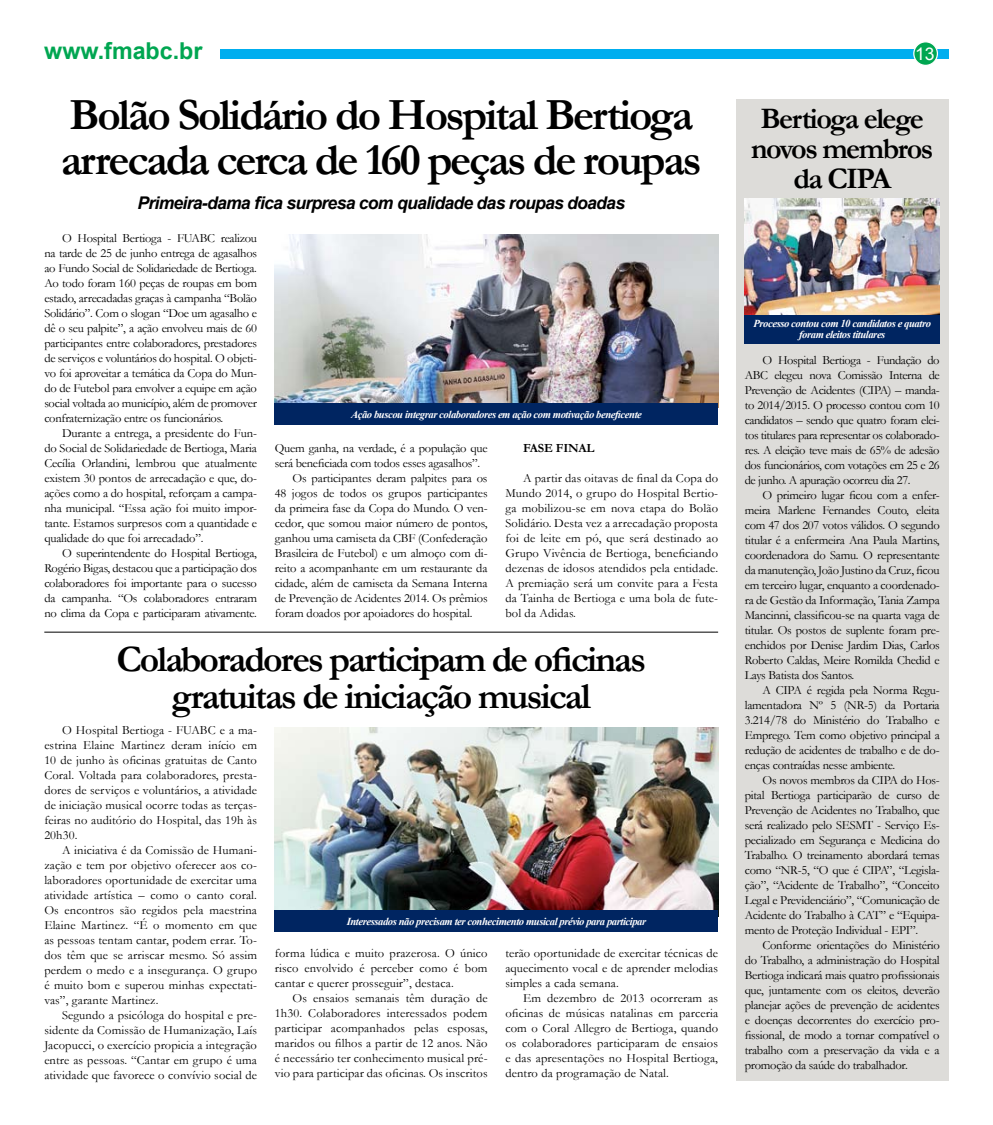
<style>
.page{position:relative;width:993px;height:1125px;background:#fff}
.page>*{position:absolute;margin:0;border:0;box-sizing:border-box;transform-origin:0 0}
.t1{font:700 45px/45px "Garamond";letter-spacing:-.05em;color:#000}
.t2{font:700 37.5px/37.5px "Garamond";letter-spacing:-.05em;color:#000;text-align:center}
.t3{font:700 30px/30px "Garamond";letter-spacing:-.05em;color:#000;text-align:center}
.t4{font:700 23.25px "Arial";color:#00a651}
.t5{font:italic 700 17.5px "Arial";letter-spacing:-.04em;color:#000}
.t6{font:17.5px "Arial";color:#fff}
.t7{font:12.5px/15px "Garamond";letter-spacing:-.01em;color:#000;text-align:justify}
.t8{font:700 12.5px "Garamond";color:#000}
.t9{font:italic 700 10.62px/11.2px "Times New Roman";letter-spacing:-.04em;color:#fff;text-align:center}
</style>
<div class="page">
<div style="left:220px;top:49px;width:728px;height:9px;background:#00aeef"></div>
<div style="left:913px;top:42px;width:24px;height:23px;background:#00a651;border-radius:50%"></div>
<div style="left:912px;top:41px;width:25px;height:25px;border:1px solid #fff;border-radius:50%"></div>
<img style="left:275px;top:234px;width:443px;height:170px">
<img style="left:275px;top:728px;width:443px;height:183px">
<div style="left:735px;top:99px;width:213px;height:982px;background:#dddcd9"></div>
<img style="left:744px;top:199px;width:195px;height:116px">
<div style="left:744px;top:315px;width:195px;height:29px;background:#002561"></div>
<div style="left:275px;top:404px;width:443px;height:21px;background:#002561"></div>
<div style="left:275px;top:911px;width:443px;height:21px;background:#002561"></div>
<hr style="left:44px;top:632px;width:674px;height:1px;background:#000">
<h3 class="t4" style="left:44px;top:35px;width:160px">www.fmabc.br</h3>
<h3 class="t6" style="left:914px;top:42px;width:21px">13</h3>
<h1 class="t1" style="left:61px;top:92px;width:641px">Bolão Solidário do Hospital Bertioga arrecada cerca de 160 peças de roupas</h1>
<h3 class="t3" style="left:750px;top:104px;width:184px">Bertioga elege novos membros da CIPA</h3>
<h3 class="t5" style="left:137px;top:191px;width:489px">Primeira-dama fica surpresa com qualidade das roupas doadas</h3>
<p class="t7" style="left:44px;top:230px;width:214px;text-indent:18px">O Hospital Bertioga - FUABC realizou na tarde de 25 de junho entrega de agasalhos ao Fundo Social de Solidariedade de Bertioga.<br>Ao todo foram 160 peças de roupas em bom estado, arrecadadas graças à campanha “Bolão Solidário”. Com o slogan “Doe um agasalho e dê o seu palpite”, a ação envolveu mais de 60 participantes entre colaboradores, prestadores de serviços e voluntários do hospital. O objeti&shy;vo foi aproveitar a temática da Copa do Mun&shy;do de Futebol para envolver a equipe em ação social voltada ao município, além de promover confraternização entre os funcionários.</p>
<p class="t7" style="left:44px;top:425px;width:214px;text-indent:18px">Durante a entrega, a presidente do Fun&shy;do Social de Solidariedade de Bertioga, Maria Cecília Orlandini, lembrou que atualmente existem 30 pontos de arrecadação e que, do&shy;ações como a do hospital, reforçam a campa&shy;nha municipal. “Essa ação foi muito impor&shy;tante. Estamos surpresos com a quantidade e qualidade do que foi arrecadado”.</p>
<p class="t7" style="left:44px;top:545px;width:214px;text-indent:18px">O superintendente do Hospital Bertioga, Rogério Bigas, destacou que a participação dos colaboradores foi importante para o sucesso da campanha. “Os colaboradores entraram no clima da Copa e participaram ativamente.</p>
<p class="t9" style="left:351px;top:408px;width:292px">Ação buscou integrar colaboradores em ação com motivação beneficente</p>
<p class="t7" style="left:275px;top:440px;width:214px">Quem ganha, na verdade, é a população que</p>
<p class="t7" style="left:275px;top:455px;width:207px">será beneficiada com todos esses agasalhos”.</p>
<p class="t7" style="left:292px;top:470px;width:196px">Os participantes deram palpites para os</p>
<p class="t7" style="left:275px;top:485px;width:214px">48 jogos de todos os grupos participantes</p>
<p class="t7" style="left:275px;top:500px;width:214px">da primeira fase da Copa do Mundo. O ven-</p>
<p class="t7" style="left:275px;top:515px;width:214px">cedor, que somou maior número de pontos,</p>
<p class="t7" style="left:275px;top:530px;width:214px">ganhou uma camiseta da CBF (Confederação</p>
<p class="t7" style="left:275px;top:545px;width:214px">Brasileira de Futebol) e um almoço com di-</p>
<p class="t7" style="left:275px;top:560px;width:214px">reito a acompanhante em um restaurante da</p>
<p class="t7" style="left:275px;top:575px;width:214px">cidade, além de camiseta da Semana Interna</p>
<p class="t7" style="left:275px;top:590px;width:214px">de Prevenção de Acidentes 2014. Os prêmios</p>
<p class="t7" style="left:275px;top:605px;width:199px">foram doados por apoiadores do hospital.</p>
<p class="t8" style="left:523px;top:439px;width:16px">Fase</p>
<p class="t8" style="left:555px;top:439px;width:40px">fi nal</p>
<p class="t7" style="left:505px;top:470px;width:214px;text-indent:18px">A partir das oitavas de final da Copa do Mundo 2014, o grupo do Hospital Bertio&shy;ga mobilizou-se em nova etapa do Bolão Solidário. Desta vez a arrecadação proposta foi de leite em pó, que será destinado ao Grupo Vivência de Bertioga, beneficiando dezenas de idosos atendidos pela entidade.<br>A premiação será um convite para a Festa da Tainha de Bertioga e uma bola de fute&shy;bol da Adidas.</p>
<h2 class="t2" style="left:116px;top:641px;width:531px">Colaboradores participam de oficinas gratuitas de iniciação musical</h2>
<p class="t7" style="left:44px;top:722px;width:214px;text-indent:18px">O Hospital Bertioga - FUABC e a ma&shy;estrina Elaine Martinez deram início em 10 de junho às oficinas gratuitas de Canto Coral. Voltada para colaboradores, presta&shy;dores de serviços e voluntários, a atividade de iniciação musical ocorre todas as terças&shy;feiras no auditório do Hospital, das 19h às 20h30.</p>
<p class="t7" style="left:44px;top:842px;width:214px;text-indent:18px">A iniciativa é da Comissão de Humani&shy;zação e tem por objetivo oferecer aos co&shy;laboradores oportunidade de exercitar uma atividade artística – como o canto coral.<br>Os encontros são regidos pela maestrina Elaine Martinez. “É o momento em que as pessoas tentam cantar, podem errar. To&shy;dos têm que se arriscar mesmo. Só assim perdem o medo e a insegurança. O grupo é muito bom e superou minhas expectati&shy;vas”, garante Martinez.</p>
<p class="t7" style="left:44px;top:1007px;width:214px;text-indent:18px">Segundo a psicóloga do hospital e pre&shy;sidente da Comissão de Humanização, Laís Jacopucci, o exercício propicia a integração entre as pessoas. “Cantar em grupo é uma atividade que favorece o convívio social de</p>
<p class="t9" style="left:346px;top:915px;width:301px">Interessados não precisam ter conhecimento musical prévio para participar</p>
<p class="t7" style="left:275px;top:946px;width:214px">forma lúdica e muito prazerosa. O único risco envolvido é perceber como é bom cantar e querer prosseguir”, destaca.</p>
<p class="t7" style="left:275px;top:991px;width:214px;text-indent:18px">Os ensaios semanais têm duração de 1h30. Colaboradores interessados podem participar acompanhados pelas esposas, maridos ou filhos a partir de 12 anos. Não é necessário ter conhecimento musical pré&shy;vio para participar das oficinas. Os inscritos</p>
<p class="t7" style="left:505px;top:946px;width:214px">terão oportunidade de exercitar técnicas de aquecimento vocal e de aprender melodias simples a cada semana.</p>
<p class="t7" style="left:505px;top:991px;width:214px;text-indent:18px">Em dezembro de 2013 ocorreram as oficinas de músicas natalinas em parceria com o Coral Allegro de Bertioga, quando os colaboradores participaram de ensaios e das apresentações no Hospital Bertioga, dentro da programação de Natal.</p>
<p class="t9" style="left:753px;top:317px;width:179px">Processo contou com 10 candidatos e quatro foram eleitos titulares</p>
<p class="t7" style="left:744px;top:352px;width:196px;text-indent:18px">O Hospital Bertioga - Fundação do ABC elegeu nova Comissão Interna de Prevenção de Acidentes (CIPA) – manda&shy;to 2014/2015. O processo contou com 10 candidatos – sendo que quatro foram elei&shy;tos titulares para representar os colaborado&shy;res. A eleição teve mais de 65% de adesão dos funcionários, com votações em 25 e 26 de junho. A apuração ocorreu dia 27.</p>
<p class="t7" style="left:744px;top:487px;width:196px;text-indent:18px">O primeiro lugar ficou com a enfer&shy;meira Marlene Fernandes Couto, eleita com 47 dos 207 votos válidos. O segundo titular é a enfermeira Ana Paula Martins, coordenadora do Samu. O representante da manutenção, João Justino da Cruz, ficou em terceiro lugar, enquanto a coordenado&shy;ra de Gestão da Informação, Tania Zampa Mancinni, classificou-se na quarta vaga de titular. Os postos de suplente foram pre&shy;enchidos por Denise Jardim Dias, Carlos Roberto Caldas, Meire Romilda Chedid e Lays Batista dos Santos.</p>
<p class="t7" style="left:744px;top:682px;width:196px;text-indent:18px">A CIPA é regida pela Norma Regu&shy;lamentadora Nº 5 (NR-5) da Portaria 3.214/78 do Ministério do Trabalho e Emprego. Tem como objetivo principal a redução de acidentes de trabalho e de do&shy;enças contraídas nesse ambiente.</p>
<p class="t7" style="left:744px;top:772px;width:196px;text-indent:18px">Os novos membros da CIPA do Hos&shy;pital Bertioga participarão de curso de Prevenção de Acidentes no Trabalho, que será realizado pelo SESMT - Serviço Es&shy;pecializado em Segurança e Medicina do Trabalho. O treinamento abordará temas como “NR-5, “O que é CIPA”, “Legisla&shy;ção”, “Acidente de Trabalho”, “Conceito Legal e Previdenciário”, “Comunicação de Acidente do Trabalho à CAT” e “Equipa&shy;mento de Proteção Individual - EPI”.</p>
<p class="t7" style="left:744px;top:937px;width:196px;text-indent:18px">Conforme orientações do Ministério do Trabalho, a administração do Hospital Bertioga indicará mais quatro profissionais que, juntamente com os eleitos, deverão planejar ações de prevenção de acidentes e doenças decorrentes do exercício pro&shy;fissional, de modo a tornar compatível o trabalho com a preservação da vida e a promoção da saúde do trabalhador.</p>
</div>
